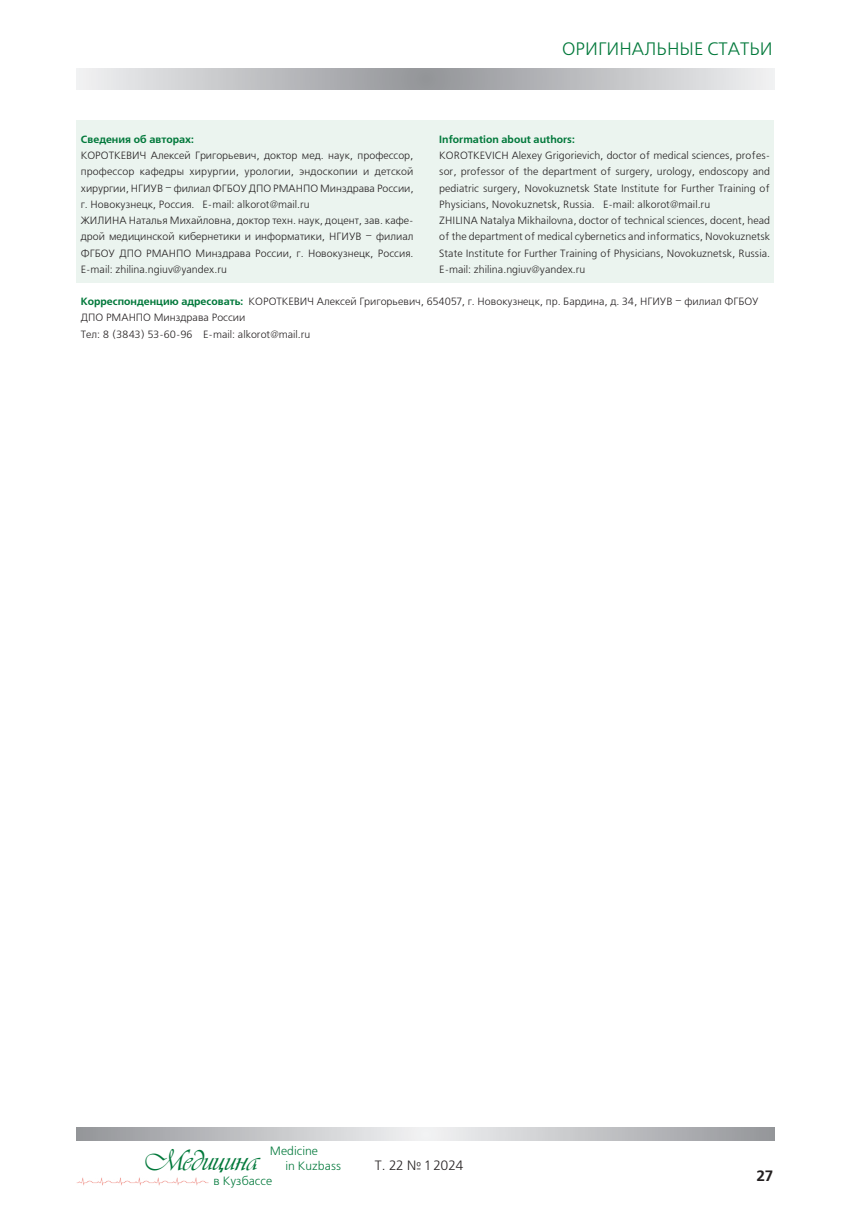
<style>
.page{position:relative;width:851px;height:1217px;background:#fff}
.page>*{position:absolute;margin:0;border:0;box-sizing:border-box;transform-origin:0 0}
.t1{font:30px "Vivaldi DCL";color:#00783a}
.t2{font:18px "Free Set C";color:#00783a}
.t3{font:700 15px "Free Set C";color:#231f20}
.t4{font:13.5px "Free Set C";color:#231f20}
.t5{font:12px/15px "Free Set C";color:#00783a}
.t6{font:10.5px/16.2px "Free Set C";color:#231f20}
.t7{font:700 10.5px "Free Set C";color:#00783a}
.s1{font-weight:700;color:#00783a}
</style>
<div class="page">
<svg style="left:77px;top:68px;width:697px;height:21px"></svg>
<svg style="left:77px;top:1127px;width:697px;height:13px"></svg>
<img style="left:76px;top:1177px;width:133px;height:9px">
<div style="left:77px;top:120px;width:349px;height:163px;background:#ebf4ef"></div>
<div style="left:426px;top:120px;width:348px;height:163px;background:#ebf4ef"></div>
<h2 class="t2" style="left:562px;top:40px;width:212px">ОРИГИНАЛЬНЫЕ СТАТЬИ</h2>
<p class="t7" style="left:81px;top:133px;width:115px">Сведения об авторах:</p>
<p class="t6" style="left:81px;top:148px;width:334px">КОРОТКЕВИЧ Алексей Григорьевич, доктор мед. наук, профессор, профессор кафедры хирургии, урологии, эндоскопии и детской хирургии, НГИУВ – филиал ФГБОУ ДПО РМАНПО Минздрава России, г. Новокузнецк, Россия. E-mail: alkorot@mail.ru<br>ЖИЛИНА Наталья Михайловна, доктор техн. наук, доцент, зав. кафе&shy;дрой медицинской кибернетики и информатики, НГИУВ – филиал ФГБОУ ДПО РМАНПО Минздрава России, г. Новокузнецк, Россия.<br>E-mail: zhilina.ngiuv@yandex.ru</p>
<p class="t7" style="left:439px;top:133px;width:137px">Information about authors:</p>
<p class="t6" style="left:439px;top:148px;width:332px">KOROTKEVICH Alexey Grigorievich, doctor of medical sciences, profes&shy;sor, professor of the department of surgery, urology, endoscopy and pediatric surgery, Novokuznetsk State Institute for Further Training of Physicians, Novokuznetsk, Russia. E-mail: alkorot@mail.ru<br>ZHILINA Natalya Mikhailovna, doctor of technical sciences, docent, head of the department of medical cybernetics and informatics, Novokuznetsk State Institute for Further Training of Physicians, Novokuznetsk, Russia.<br>E-mail: zhilina.ngiuv@yandex.ru</p>
<p class="t6" style="left:81px;top:294px;width:679px"><span class="s1">Корреспонденцию адресовать:</span> КОРОТКЕВИЧ Алексей Григорьевич, 654057, г. Новокузнецк, пр. Бардина, д. 34, НГИУВ – филиал ФГБОУ<br>ДПО РМАНПО Минздрава России<br>Тел: 8 (3843) 53-60-96 E-mail: alkorot@mail.ru</p>
<p class="t5" style="left:285px;top:1143px;width:57px;text-indent:-15px">Medicine<br>in Kuzbass</p>
<h1 class="t1" style="left:146px;top:1143px;width:114px">Медицина</h1>
<p class="t4" style="left:375px;top:1157px;width:90px">T. 22 № 1 2024</p>
<p class="t5" style="left:213px;top:1173px;width:60px">в Кузбассе</p>
<h3 class="t3" style="left:756px;top:1166px;width:18px">27</h3>
</div>
